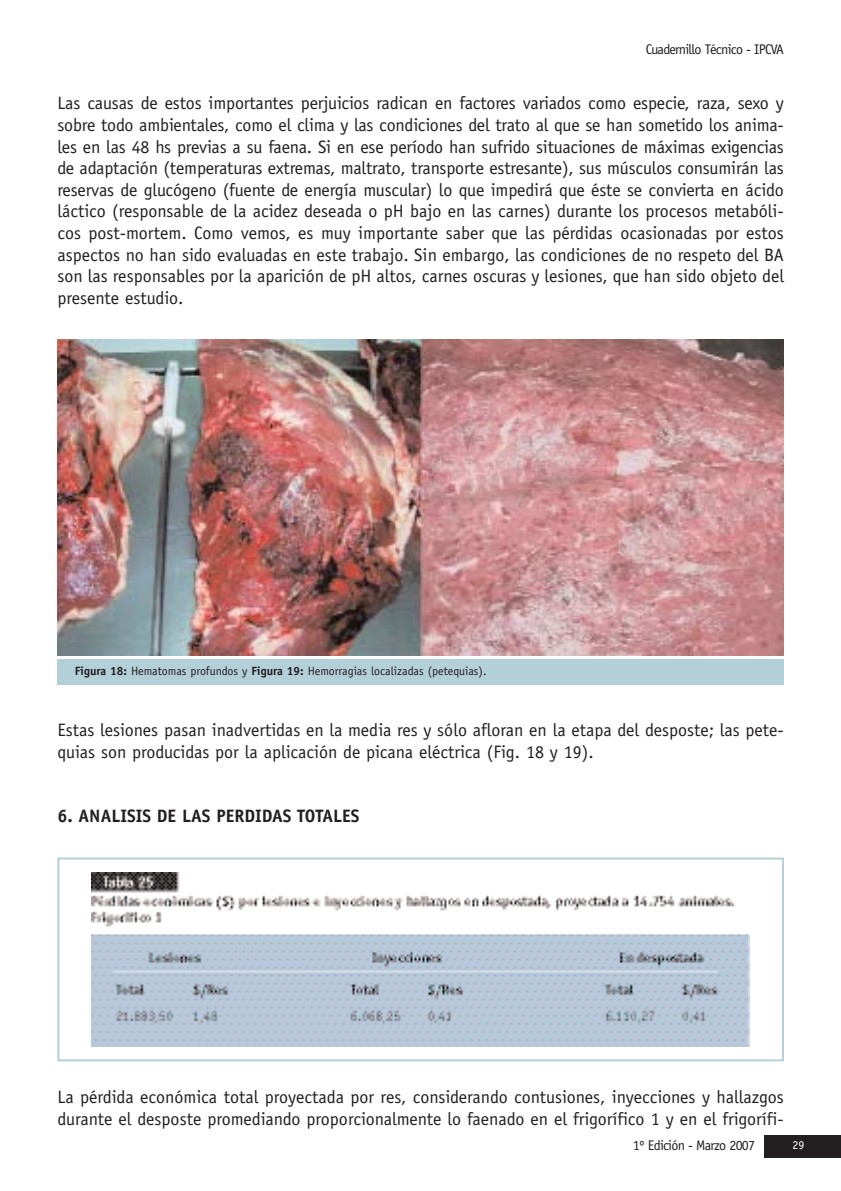
<style>
.page{position:relative;width:841px;height:1191px;background:#fff}
.page>*{position:absolute;margin:0;border:0;box-sizing:border-box;transform-origin:0 0}
.t1{font:18px/21.6px "Officina Sans";color:#231f20}
.t2{font:700 18px "Officina Sans";color:#231f20}
.t3{font:14px "Officina Sans";letter-spacing:-.05em;color:#231f20}
.t4{font:12px "Officina Sans";color:#231f20}
.t5{font:12px "Officina Sans";color:#fff}
.s1{font-weight:700}
</style>
<div class="page">
<img style="left:57px;top:339px;width:783px;height:819px">
<p class="t3" style="left:645px;top:44px;width:140px">Cuadernillo Técnico - IPCVA</p>
<p class="t1" style="left:57px;top:94px;width:727px;text-align:justify">Las causas de estos importantes perjuicios radican en factores variados como especie, raza, sexo y sobre todo ambientales, como el clima y las condiciones del trato al que se han sometido los anima&shy;les en las 48 hs previas a su faena. Si en ese período han sufrido situaciones de máximas exigencias de adaptación (temperaturas extremas, maltrato, transporte estresante), sus músculos consumirán las reservas de glucógeno (fuente de energía muscular) lo que impedirá que éste se convierta en ácido láctico (responsable de la acidez deseada o pH bajo en las carnes) durante los procesos metabóli&shy;cos post-mortem. Como vemos, es muy importante saber que las pérdidas ocasionadas por estos aspectos no han sido evaluadas en este trabajo. Sin embargo, las condiciones de no respeto del BA son las responsables por la aparición de pH altos, carnes oscuras y lesiones, que han sido objeto del presente estudio.</p>
<p class="t4" style="left:75px;top:666px;width:413px"><span class="s1">Figura 18:</span> Hematomas profundos y <span class="s1">Figura 19:</span> Hemorragias localizadas (petequias).</p>
<p class="t1" style="left:57px;top:720px;width:727px">Estas lesiones pasan inadvertidas en la media res y sólo afloran en la etapa del desposte; las pete&shy;quias son producidas por la aplicación de picana eléctrica (Fig. 18 y 19).</p>
<p class="t2" style="left:57px;top:809px;width:303px">6. ANALISIS DE LAS PERDIDAS TOTALES</p>
<p class="t1" style="left:57px;top:1087px;width:727px">La pérdida económica total proyectada por res, considerando contusiones, inyecciones y hallazgos durante el desposte promediando proporcionalmente lo faenado en el frigorífico 1 y en el frigorífi-</p>
<p class="t3" style="left:632px;top:1140px;width:124px">1º Edición - Marzo 2007</p>
<p class="t5" style="left:792px;top:1140px;width:13px">29</p>
</div>
